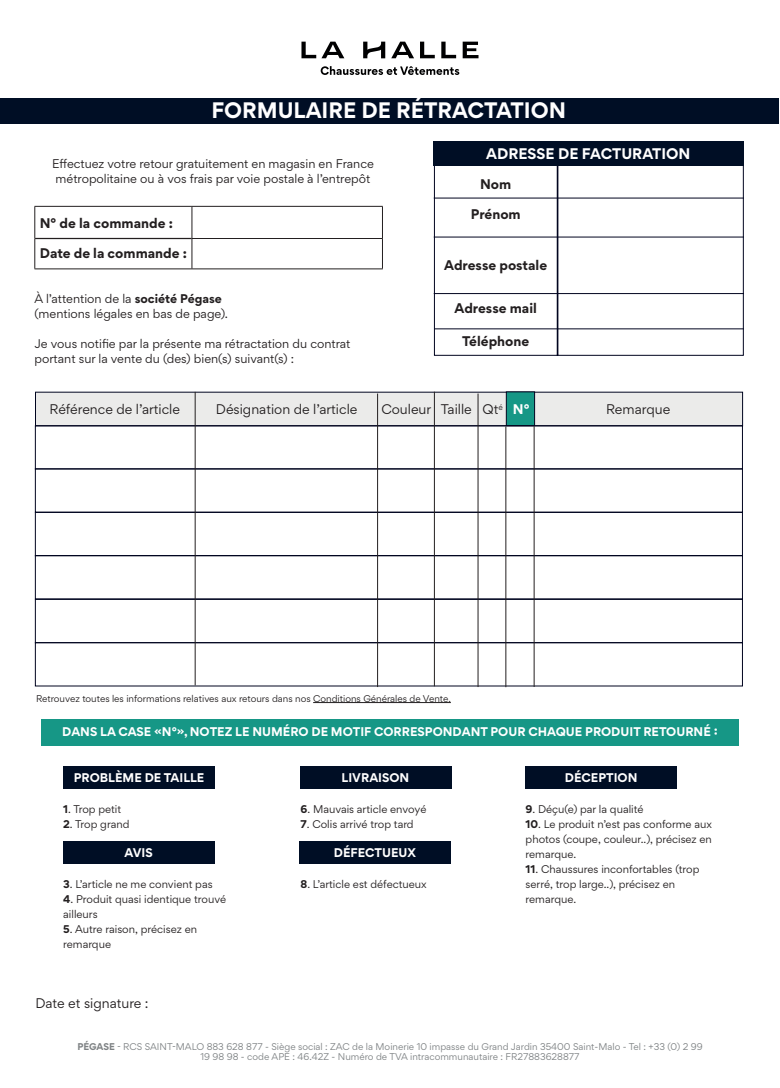
<style>
.page{position:relative;width:780px;height:1088px;background:#fff}
.page>*{position:absolute;margin:0;border:0;box-sizing:border-box;transform-origin:0 0}
.Titre_LH{font:700 20px "Gordita";color:#fff}
.Titre_LH-2{font:700 13.75px "Gordita";color:#fff}
.tableur_LH{font:12.5px "Gordita";color:#231f20}
.tableur_LH-2{font:700 12.5px "Gordita";color:#231f20}
.Sous_titre_LH{font:700 12.5px "Gordita";color:#231f20}
.Texte_de_labeur_LH{font:12.5px "Gordita";color:#231f20}
.tableur_LH-3{font:700 12.5px "Gordita";color:#fff}
.Texte_de_labeur_LH-2{font:11.25px/15px "Gordita";color:#231f20}
.Titre_LH-3{font:700 11.25px "Gordita";color:#fff}
.Sous_titre_LH-2{font:11.25px/15px "Gordita";color:#231f20;text-align:center}
.Texte_de_labeur_LH-3{font:10px/15px "Gordita";color:#231f20}
.mentions_légales_LH{font:8.75px/10.5px "Gordita";color:#7e8284;text-align:center}
.mentions_légales_LH-2{font:8.75px "Gordita";color:#231f20}
.tableur_LH-4{font:7.25px "Gordita";color:#231f20}
.s1{font-weight:700}
</style>
<div class="page">
<svg style="left:420px;top:42px;width:15px;height:16px"></svg>
<svg style="left:441px;top:42px;width:15px;height:16px"></svg>
<svg style="left:462px;top:42px;width:16px;height:16px"></svg>
<svg style="left:301px;top:42px;width:43px;height:16px"></svg>
<svg style="left:391px;top:42px;width:23px;height:16px"></svg>
<svg style="left:363px;top:42px;width:22px;height:16px"></svg>
<svg style="left:321px;top:66px;width:138px;height:9px"></svg>
<div style="left:0;top:98px;width:778px;height:25px;background:#000e25"></div>
<svg style="left:434px;top:158px;width:310px;height:198px"></svg>
<hr style="left:434px;top:198px;width:310px;height:1px;background:#00041f">
<hr style="left:434px;top:237px;width:310px;height:1px;background:#00041f">
<hr style="left:434px;top:293px;width:310px;height:1px;background:#00041f">
<hr style="left:434px;top:328px;width:310px;height:1px;background:#00041f">
<div style="left:433px;top:141px;width:310px;height:25px;background:#000e25"></div>
<div style="left:41px;top:719px;width:697px;height:27px;background:#169786"></div>
<hr style="left:313px;top:702px;width:138px;height:1px;background:#231f20">
<div style="left:63px;top:766px;width:152px;height:23px;background:#000e25"></div>
<div style="left:63px;top:841px;width:151px;height:23px;background:#000e25"></div>
<div style="left:300px;top:766px;width:151px;height:23px;background:#000e25"></div>
<div style="left:299px;top:841px;width:151px;height:23px;background:#000e25"></div>
<div style="left:525px;top:766px;width:151px;height:23px;background:#000e25"></div>
<hr style="left:35px;top:238px;width:157px;height:1px;background:#231f20">
<hr style="left:192px;top:238px;width:191px;height:1px;background:#231f20">
<hr style="left:192px;top:207px;width:1px;height:31px;background:#231f20">
<hr style="left:192px;top:239px;width:1px;height:30px;background:#231f20">
<hr style="left:34px;top:206px;width:158px;height:1px;background:#231f20">
<hr style="left:34px;top:207px;width:1px;height:31px;background:#231f20">
<hr style="left:192px;top:206px;width:191px;height:1px;background:#231f20">
<hr style="left:382px;top:207px;width:1px;height:31px;background:#231f20">
<hr style="left:34px;top:238px;width:1px;height:31px;background:#231f20">
<hr style="left:382px;top:239px;width:1px;height:30px;background:#231f20">
<hr style="left:34px;top:269px;width:158px;height:1px;background:#231f20">
<hr style="left:192px;top:269px;width:191px;height:1px;background:#231f20">
<div style="left:35px;top:392px;width:707px;height:34px;background:#ebebea"></div>
<div style="left:506px;top:392px;width:28px;height:34px;background:#169786;border:1px solid #00041f"></div>
<div style="left:35px;top:425px;width:707px;height:44px;border:1px solid #00041f"></div>
<div style="left:35px;top:468px;width:707px;height:44px;border:1px solid #00041f"></div>
<div style="left:35px;top:512px;width:707px;height:44px;border:1px solid #00041f"></div>
<div style="left:35px;top:555px;width:707px;height:44px;border:1px solid #00041f"></div>
<div style="left:35px;top:599px;width:707px;height:44px;border:1px solid #00041f"></div>
<div style="left:35px;top:642px;width:707px;height:44px;border:1px solid #00041f"></div>
<hr style="left:195px;top:392px;width:1px;height:293px;background:#231f20">
<hr style="left:377px;top:393px;width:1px;height:294px;background:#231f20">
<hr style="left:434px;top:392px;width:1px;height:294px;background:#231f20">
<hr style="left:477px;top:393px;width:1px;height:294px;background:#231f20">
<hr style="left:505px;top:426px;width:1px;height:261px;background:#231f20">
<hr style="left:533px;top:426px;width:1px;height:261px;background:#231f20">
<p class="Titre_LH" style="left:211px;top:95px;width:356px">FORMULAIRE DE RÉTRACTATION</p>
<p class="Titre_LH-2" style="left:486px;top:142px;width:206px">ADRESSE DE FACTURATION</p>
<p class="tableur_LH-2" style="left:480px;top:174px;width:33px">Nom</p>
<p class="tableur_LH-2" style="left:470px;top:205px;width:52px">Prénom</p>
<p class="tableur_LH-2" style="left:444px;top:255px;width:104px">Adresse postale</p>
<p class="tableur_LH-2" style="left:454px;top:298px;width:84px">Adresse mail</p>
<p class="tableur_LH-2" style="left:462px;top:331px;width:69px">Téléphone</p>
<p class="Sous_titre_LH-2" style="left:52px;top:156px;width:323px">Effectuez votre retour gratuitement en magasin en France métropolitaine ou à vos frais par voie postale à l’entrepôt</p>
<p class="Sous_titre_LH" style="left:40px;top:213px;width:135px">N° de la commande :</p>
<p class="Sous_titre_LH" style="left:40px;top:243px;width:149px">Date de la commande :</p>
<p class="Texte_de_labeur_LH-2" style="left:34px;top:291px;width:189px">À l’attention de la <span class="s1">société Pégase</span></p>
<p class="Texte_de_labeur_LH-2" style="left:34px;top:306px;width:195px">(mentions légales en bas de page).</p>
<p class="Texte_de_labeur_LH-2" style="left:34px;top:336px;width:317px">Je vous notifie par la présente ma rétractation du contrat portant sur la vente du (des) bien(s) suivant(s) :</p>
<p class="tableur_LH" style="left:50px;top:400px;width:132px">Référence de l’article</p>
<p class="tableur_LH" style="left:216px;top:400px;width:143px">Désignation de l’article</p>
<p class="tableur_LH" style="left:381px;top:400px;width:51px">Couleur</p>
<p class="tableur_LH" style="left:440px;top:400px;width:33px">Taille</p>
<p class="tableur_LH" style="left:482px;top:400px;width:17px">Qt</p>
<p class="tableur_LH" style="left:606px;top:400px;width:66px">Remarque</p>
<p class="tableur_LH-4" style="left:498px;top:401px;width:6px">é</p>
<p class="tableur_LH-3" style="left:513px;top:399px;width:18px">N°</p>
<p class="mentions_légales_LH-2" style="left:36px;top:692px;width:416px">Retrouvez toutes les informations relatives aux retours dans nos Conditions Générales de Vente.</p>
<p class="Titre_LH-3" style="left:62px;top:723px;width:657px">DANS LA CASE «N°», NOTEZ LE NUMÉRO DE MOTIF CORRESPONDANT POUR CHAQUE PRODUIT RETOURNÉ :</p>
<p class="Titre_LH-3" style="left:74px;top:769px;width:132px">PROBLÈME DE TAILLE</p>
<p class="Titre_LH-3" style="left:341px;top:769px;width:69px">LIVRAISON</p>
<p class="Titre_LH-3" style="left:565px;top:769px;width:74px">DÉCEPTION</p>
<p class="Texte_de_labeur_LH-3" style="left:63px;top:801px;width:60px"><span class="s1">1</span>. Trop petit</p>
<p class="Texte_de_labeur_LH-3" style="left:63px;top:816px;width:68px"><span class="s1">2</span>. Trop grand</p>
<p class="Texte_de_labeur_LH-3" style="left:300px;top:801px;width:127px"><span class="s1">6</span>. Mauvais article envoyé</p>
<p class="Texte_de_labeur_LH-3" style="left:300px;top:816px;width:115px"><span class="s1">7</span>. Colis arrivé trop tard</p>
<p class="Titre_LH-3" style="left:124px;top:844px;width:30px">AVIS</p>
<p class="Titre_LH-3" style="left:334px;top:844px;width:83px">DÉFECTUEUX</p>
<p class="Texte_de_labeur_LH-3" style="left:63px;top:876px;width:151px"><span class="s1">3</span>. L’article ne me convient pas</p>
<p class="Texte_de_labeur_LH-3" style="left:63px;top:891px;width:164px"><span class="s1">4</span>. Produit quasi identique trouvé ailleurs</p>
<p class="Texte_de_labeur_LH-3" style="left:63px;top:921px;width:135px"><span class="s1">5</span>. Autre raison, précisez en remarque</p>
<p class="Texte_de_labeur_LH-3" style="left:300px;top:876px;width:128px"><span class="s1">8</span>. L’article est défectueux</p>
<p class="Texte_de_labeur_LH-3" style="left:525px;top:801px;width:119px"><span class="s1">9</span>. Déçu(e) par la qualité</p>
<p class="Texte_de_labeur_LH-3" style="left:525px;top:816px;width:188px;text-align:justify"><span class="s1">10</span>. Le produit n’est pas conforme aux photos (coupe, couleur..), précisez en remarque.</p>
<p class="Texte_de_labeur_LH-3" style="left:525px;top:861px;width:175px"><span class="s1">11</span>. Chaussures inconfortables (trop serré, trop large..), précisez en remarque.</p>
<p class="Texte_de_labeur_LH" style="left:35px;top:994px;width:115px">Date et signature :</p>
<p class="mentions_légales_LH" style="left:77px;top:1040px;width:626px"><span class="s1">PÉGASE</span> - RCS SAINT-MALO 883 628 877 - Siège social : ZAC de la Moinerie 10 impasse du Grand Jardin 35400 Saint-Malo - Tel : +33 (0) 2 99<br>19 98 98 - code APE : 46.42Z - Numéro de TVA intracommunautaire : FR27883628877</p>
</div>
